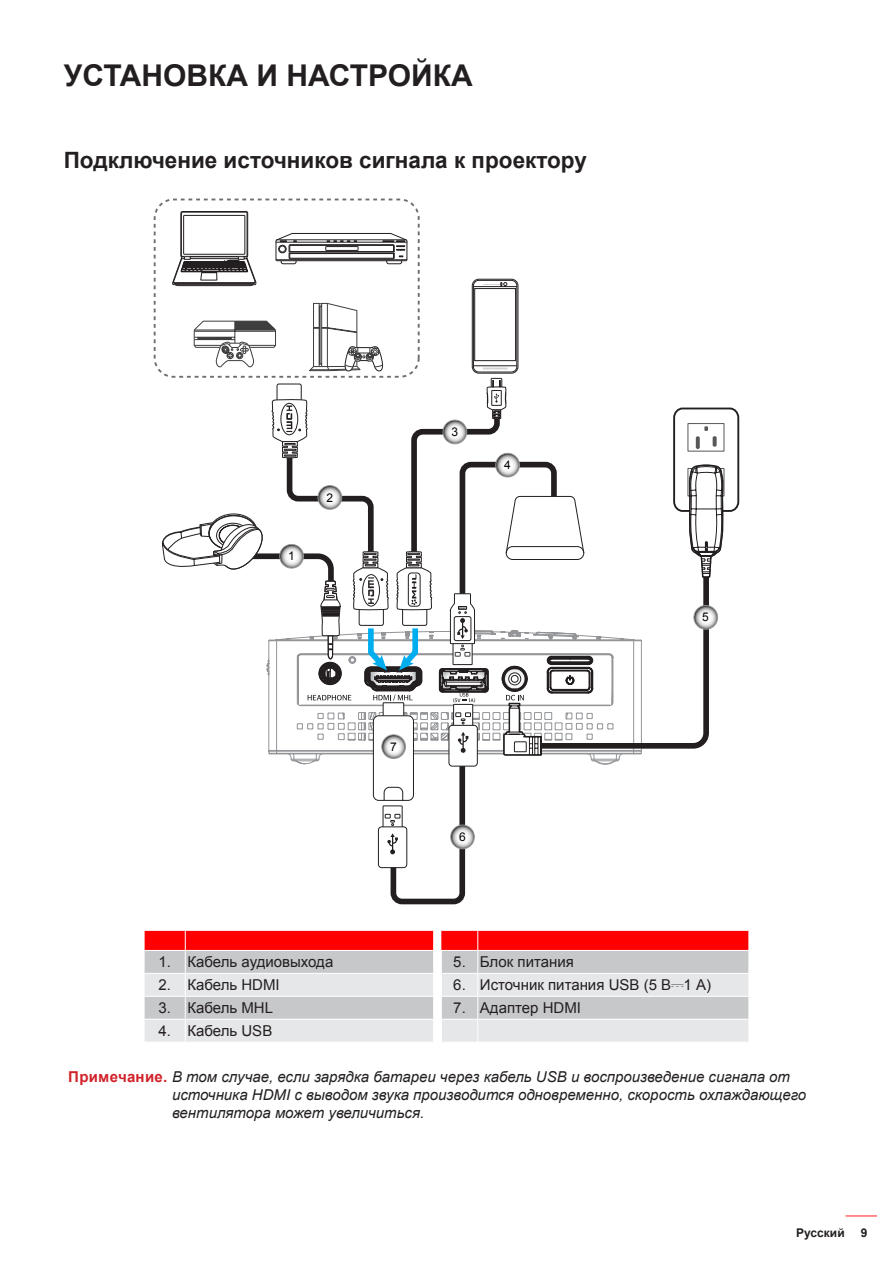
<style>
.page{position:relative;width:893px;height:1263px;background:#fff}
.page>*{position:absolute;margin:0;border:0;box-sizing:border-box;transform-origin:0 0}
.t1{font:700 30px "Arial";color:#231f20}
.t2{font:700 22.5px "Arial";color:#231f20}
.t3{font:italic 15px/18px "Arial";color:#231f20}
.t4{font:15px "Arial";color:#231f20}
.t5{font:700 12px "Arial";color:#231f20}
.t6{font:12px "Arial";color:#000}
.t7{font:900 2.25px "Arial";color:#231f20;scale:.8 1}
.s1{font-weight:700;font-style:normal;color:#d1232a}
</style>
<div class="page">
<hr style="left:845px;top:1215px;width:32px;height:1px;background:#ff1f20">
<div style="left:673px;top:408px;width:66px;height:104px;border:2px solid #231f20;border-radius:9px"></div>
<svg style="left:162px;top:199px;width:562px;height:705px"></svg>
<svg style="left:280px;top:544px;width:23px;height:24px"></svg>
<div style="left:279px;top:544px;width:25px;height:24px;border:1px solid #939598;border-radius:50%"></div>
<svg style="left:318px;top:486px;width:24px;height:23px"></svg>
<div style="left:318px;top:485px;width:24px;height:25px;border:1px solid #939598;border-radius:50%"></div>
<svg style="left:443px;top:420px;width:24px;height:24px"></svg>
<div style="left:443px;top:420px;width:24px;height:24px;border:1px solid #939598;border-radius:50%"></div>
<svg style="left:496px;top:453px;width:23px;height:24px"></svg>
<div style="left:495px;top:453px;width:25px;height:24px;border:1px solid #939598;border-radius:50%"></div>
<svg style="left:694px;top:605px;width:24px;height:24px"></svg>
<div style="left:693px;top:605px;width:25px;height:25px;border:1px solid #939598;border-radius:50%"></div>
<svg style="left:451px;top:825px;width:23px;height:24px"></svg>
<div style="left:450px;top:825px;width:25px;height:24px;border:1px solid #939598;border-radius:50%"></div>
<svg style="left:382px;top:735px;width:23px;height:23px"></svg>
<div style="left:381px;top:734px;width:25px;height:25px;border:1px solid #939598;border-radius:50%"></div>
<svg style="left:144px;top:930px;width:605px;height:112px;background:#dfb6b7"></svg>
<h1 class="t1" style="left:64px;top:55px;width:410px">УСТАНОВКА И НАСТРОЙКА</h1>
<h2 class="t2" style="left:64px;top:145px;width:525px">Подключение источников сигнала к проектору</h2>
<p class="t6" style="left:288px;top:552px;width:8px">1</p>
<p class="t6" style="left:326px;top:489px;width:8px">2</p>
<p class="t6" style="left:390px;top:739px;width:8px">7</p>
<p class="t6" style="left:451px;top:424px;width:8px">3</p>
<p class="t6" style="left:504px;top:457px;width:8px">4</p>
<p class="t7" style="left:459px;top:606px;width:11px">MOLEX</p>
<p class="t6" style="left:459px;top:829px;width:8px">6</p>
<p class="t6" style="left:702px;top:609px;width:8px">5</p>
<p class="t4" style="left:158px;top:952px;width:176px">1. Кабель аудиовыхода</p>
<p class="t4" style="left:453px;top:952px;width:122px">5. Блок питания</p>
<p class="t4" style="left:158px;top:975px;width:123px">2. Кабель HDMI</p>
<p class="t4" style="left:453px;top:975px;width:259px">6. Источник питания USB (5 В 1 А)</p>
<p class="t4" style="left:158px;top:997px;width:116px">3. Кабель MHL</p>
<p class="t4" style="left:453px;top:997px;width:129px">7. Адаптер HDMI</p>
<p class="t4" style="left:158px;top:1020px;width:115px">4. Кабель USB</p>
<p class="t3" style="left:172px;top:1068px;width:636px;text-indent:-104px"><span class="s1">Примечаниее.</span> В том случае, если зарядка батареи через кабель USB и воспроизведение сигнала от источника HDMI с выводом звука производится одновременно, скорость охлаждающего вентилятора может увеличиться.</p>
<p class="t5" style="left:796px;top:1225px;width:50px">Русский</p>
<p class="t5" style="left:861px;top:1226px;width:8px">9</p>
</div>
